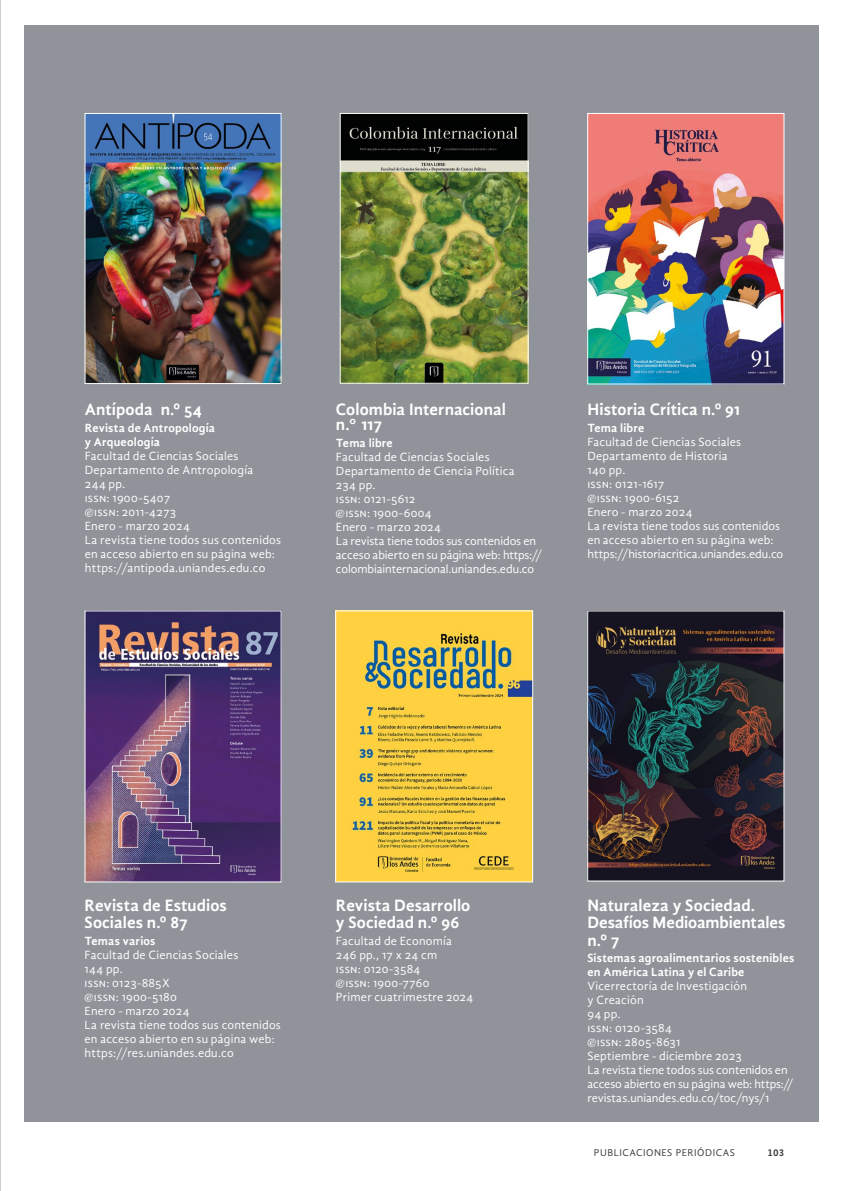
<style>
.page{position:relative;width:844px;height:1191px;background:#fff}
.page>*{position:absolute;margin:0;border:0;box-sizing:border-box;transform-origin:0 0}
.t1{font:700 16.97px/17.5px "Gandhi Sans";color:#fff}
.t2{font:12.25px/14px "Gandhi Sans";letter-spacing:.015em;color:#fff}
.t3{font:700 12.25px/14px "Gandhi Sans";letter-spacing:.02em;color:#fff}
.t4{font:10.15px "Gandhi Sans";letter-spacing:.05em;color:#3c3c3b}
.t5{font:700 10.15px "Gandhi Sans";color:#3c3c3b}
.s1{font-family:"Arrobatherapy"}
</style>
<div class="page">
<div style="left:25px;top:25px;width:793px;height:1096px;background:#909399"></div>
<img style="left:87px;top:612px;width:192px;height:268px">
<img style="left:589px;top:115px;width:193px;height:267px">
<div style="left:587px;top:113px;width:197px;height:271px;border:1px solid #fff"></div>
<img style="left:337px;top:612px;width:193px;height:268px">
<img style="left:342px;top:115px;width:184px;height:266px">
<div style="left:340px;top:113px;width:188px;height:270px;border:1px solid #fff"></div>
<img style="left:87px;top:115px;width:192px;height:267px">
<div style="left:85px;top:113px;width:196px;height:271px;border:1px solid #fff"></div>
<img style="left:589px;top:612px;width:193px;height:267px">
<hr style="left:0;top:0;width:1px;height:1191px;background:#9d9d9c">
<h1 class="t1" style="left:85px;top:401px;width:118px">Antípoda n.º 54</h1>
<p class="t3" style="left:85px;top:420px;width:132px">Revista de Antropología y Arqueología</p>
<p class="t2" style="left:85px;top:449px;width:198px">Facultad de Ciencias Sociales<br>Departamento de Antropología<br>244 pp.<br>issn: 1900-5407<br><span class="s1">E</span>issn: 2011-4273<br>Enero - marzo 2024<br>La revista tiene todos sus contenidos en acceso abierto en su página web: https://antipoda.uniandes.edu.co</p>
<h1 class="t1" style="left:336px;top:402px;width:171px;line-height:14.9px">Colombia Internacional n.° 117</h1>
<p class="t3" style="left:336px;top:435px;width:58px">Tema libre</p>
<p class="t2" style="left:336px;top:449px;width:208px">Facultad de Ciencias Sociales<br>Departamento de Ciencia Política<br>234 pp.<br>issn: 0121-5612<br><span class="s1">E</span>issn: 1900-6004<br>Enero - marzo 2024<br>La revista tiene todos sus contenidos en acceso abierto en su página web: https:// colombiainternacional.uniandes.edu.co</p>
<h1 class="t1" style="left:587px;top:401px;width:154px">Historia Crítica n.º 91</h1>
<p class="t3" style="left:587px;top:420px;width:58px">Tema libre</p>
<p class="t2" style="left:587px;top:435px;width:197px">Facultad de Ciencias Sociales<br>Departamento de Historia<br>140 pp.<br>issn: 0121-1617<br><span class="s1">E</span>issn: 1900-6152<br>Enero - marzo 2024<br>La revista tiene todos sus contenidos en acceso abierto en su página web: https://historiacritica.uniandes.edu.co</p>
<h1 class="t1" style="left:85px;top:896px;width:144px">Revista de Estudios<br>Sociales n.º 87</h1>
<p class="t3" style="left:85px;top:933px;width:72px">Temas varios</p>
<p class="t2" style="left:85px;top:947px;width:198px">Facultad de Ciencias Sociales<br>144 pp.<br>issn: 0123-885X<br><span class="s1">E</span>issn: 1900-5180<br>Enero - marzo 2024<br>La revista tiene todos sus contenidos en acceso abierto en su página web: https://res.uniandes.edu.co</p>
<h1 class="t1" style="left:336px;top:896px;width:136px">Revista Desarrollo y Sociedad n.º 96</h1>
<p class="t2" style="left:336px;top:933px;width:139px">Facultad de Economía<br>246 pp., 17 x 24 cm<br>issn: 0120-3584<br><span class="s1">E</span>issn: 1900-7760<br>Primer cuatrimestre 2024</p>
<h1 class="t1" style="left:587px;top:896px;width:199px">Naturaleza y Sociedad.<br>Desafíos Medioambientales n.º 7</h1>
<p class="t3" style="left:587px;top:951px;width:208px">Sistemas agroalimentarios sostenibles en América Latina y el Caribe</p>
<p class="t2" style="left:587px;top:979px;width:207px">Vicerrectoría de Investigación<br>y Creación<br>94 pp.<br>issn: 0120-3584<br><span class="s1">E</span>issn: 2805-8631<br>Septiembre - diciembre 2023<br>La revista tiene todos sus contenidos en acceso abierto en su página web: https:// revistas.uniandes.edu.co/toc/nys/1</p>
<p class="t4" style="left:593px;top:1147px;width:142px">PUBLICACIONES PERIÓDICAS</p>
<p class="t5" style="left:767px;top:1147px;width:18px">103</p>
</div>
